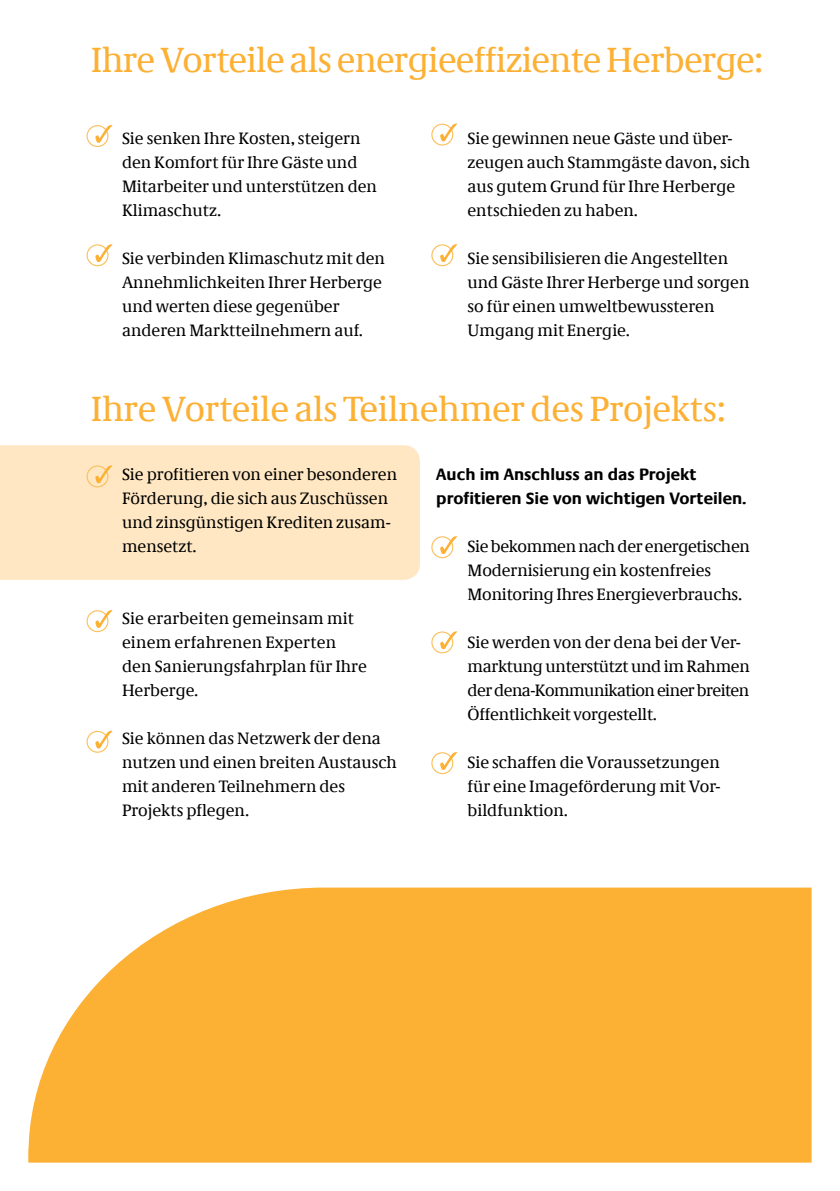
<style>
.page{position:relative;width:840px;height:1191px;background:#fff}
.page>*{position:absolute;margin:0;border:0;box-sizing:border-box;transform-origin:0 0}
.t1{font:36px "Neue Demos";letter-spacing:-.02em;color:#fcb034}
.t2{font:17px/24px "Neue Demos";color:#000}
.t3{font:700 17px/24px "Neue Praxis";color:#000}
</style>
<div class="page">
<div style="left:0;top:445px;width:420px;height:135px;background:#fee7c2"></div>
<svg style="left:86px;top:125px;width:26px;height:22px"></svg>
<svg style="left:431px;top:123px;width:26px;height:23px"></svg>
<svg style="left:431px;top:244px;width:26px;height:22px"></svg>
<svg style="left:86px;top:610px;width:26px;height:22px"></svg>
<svg style="left:86px;top:730px;width:26px;height:22px"></svg>
<svg style="left:431px;top:631px;width:26px;height:22px"></svg>
<svg style="left:431px;top:752px;width:26px;height:22px"></svg>
<svg style="left:431px;top:536px;width:26px;height:22px"></svg>
<svg style="left:86px;top:465px;width:26px;height:22px"></svg>
<svg style="left:86px;top:244px;width:26px;height:22px"></svg>
<svg style="left:28px;top:887px;width:783px;height:275px;background:#fcb644"></svg>
<h1 class="t1" style="left:91px;top:38px;width:673px">Ihre Vorteile als energieeffiziente Herberge:</h1>
<p class="t2" style="left:122px;top:126px;width:256px">Sie senken Ihre Kosten, steigern den Komfort für Ihre Gäste und<br>Mitarbeiter und unterstützen den<br>Klimaschutz.</p>
<p class="t2" style="left:122px;top:246px;width:264px">Sie verbinden Klimaschutz mit den<br>Annehmlichkeiten Ihrer Herberge und werten diese gegenüber anderen Marktteilnehmern auf.</p>
<p class="t2" style="left:467px;top:126px;width:284px">Sie gewinnen neue Gäste und über&shy;zeugen auch Stammgäste davon, sich aus gutem Grund für Ihre Herberge entschieden zu haben.</p>
<p class="t2" style="left:467px;top:246px;width:283px">Sie sensibilisieren die Angestellten und Gäste Ihrer Herberge und sorgen so für einen umweltbewussteren<br>Umgang mit Energie.</p>
<h1 class="t1" style="left:91px;top:387px;width:636px">Ihre Vorteile als Teilnehmer des Projekts:</h1>
<p class="t2" style="left:122px;top:462px;width:276px">Sie profitieren von einer besonderen<br>Förderung, die sich aus Zuschüssen und zinsgünstigen Krediten zusam&shy;mensetzt.</p>
<p class="t3" style="left:436px;top:462px;width:311px">Auch im Anschluss an das Projekt profitieren Sie von wichtigen Vorteilen.</p>
<p class="t2" style="left:467px;top:534px;width:284px">Sie bekommen nach der energetischen<br>Modernisierung ein kostenfreies<br>Monitoring Ihres Energieverbrauchs.</p>
<p class="t2" style="left:467px;top:630px;width:284px">Sie werden von der dena bei der Ver&shy;marktung unterstützt und im Rahmen der dena-Kommunikation einer breiten Öffentlichkeit vorgestellt.</p>
<p class="t2" style="left:467px;top:750px;width:254px;text-align:justify">Sie schaffen die Voraussetzungen für eine Imageförderung mit Vor&shy;bildfunktion.</p>
<p class="t2" style="left:122px;top:606px;width:246px">Sie erarbeiten gemeinsam mit einem erfahrenen Experten den Sanierungsfahrplan für Ihre<br>Herberge.</p>
<p class="t2" style="left:122px;top:726px;width:276px">Sie können das Netzwerk der dena nutzen und einen breiten Austausch mit anderen Teilnehmern des<br>Projekts pflegen.</p>
</div>
